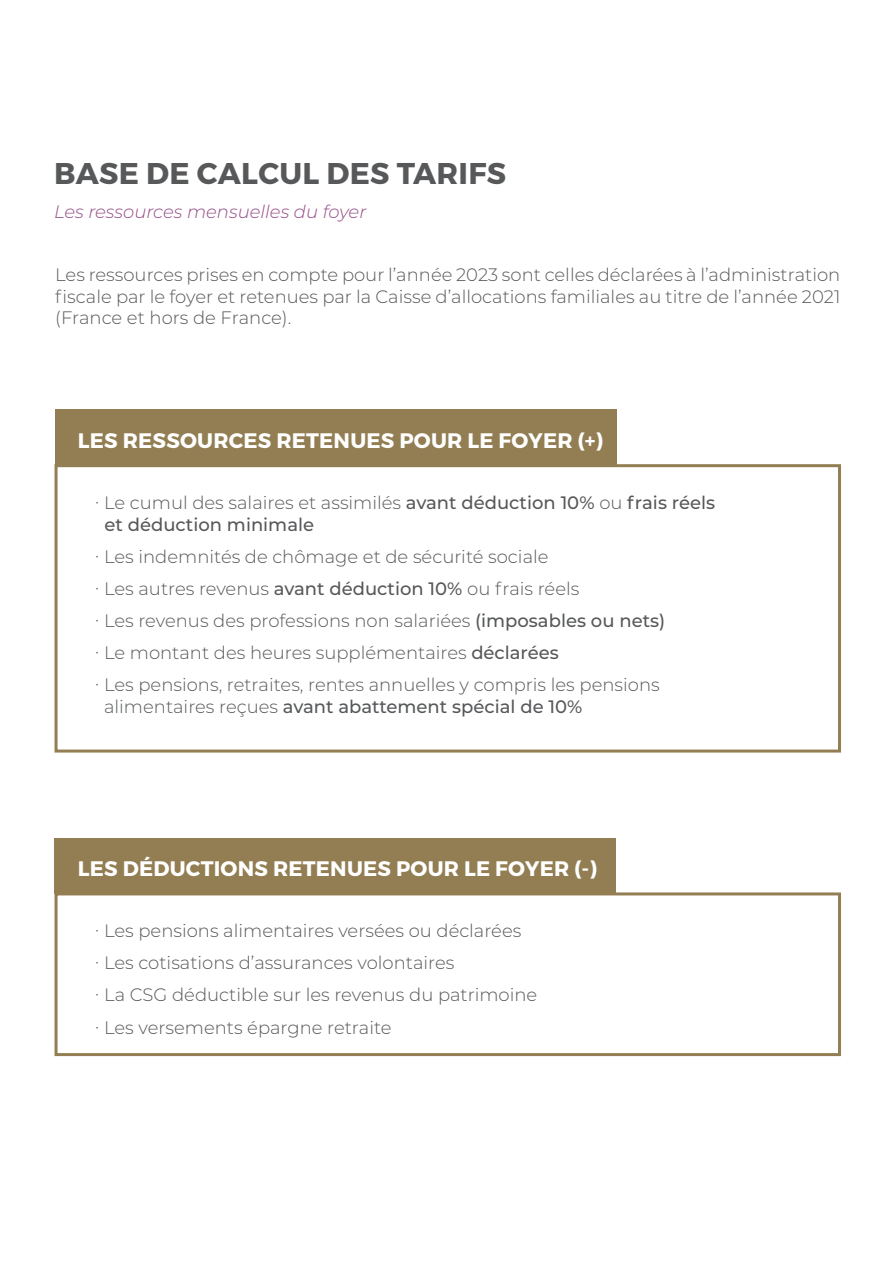
<style>
.page{position:relative;width:893px;height:1263px;background:#fff}
.page>*{position:absolute;margin:0;border:0;box-sizing:border-box;transform-origin:0 0}
.t1{font:700 30px "Montserrat";letter-spacing:.01em;color:#57585a}
.t2{font:700 21px "Montserrat";letter-spacing:.01em;color:#fff}
.paragraphe{font:300 18px/21.6px "Montserrat";color:#57585a;text-align:justify}
.paragraphe-2{font:500 18px "Montserrat";color:#57585a}
.t3{font:italic 300 18px "Montserrat";color:#954d87}
.s1{font-weight:500}
.s2{font-weight:300}
</style>
<div class="page">
<div style="left:55px;top:464px;width:786px;height:288px;border:3px solid #927e52"></div>
<div style="left:55px;top:409px;width:562px;height:56px;background:#927e52"></div>
<div style="left:55px;top:892px;width:786px;height:164px;border:3px solid #927e52"></div>
<div style="left:55px;top:838px;width:561px;height:55px;background:#927e52"></div>
<p class="t1" style="left:54px;top:154px;width:454px">BASE DE CALCUL DES TARIFS</p>
<p class="t3" style="left:54px;top:199px;width:314px">Les ressources mensuelles du foyer</p>
<p class="paragraphe" style="left:55px;top:263px;width:787px">Les ressources prises en compte pour l’année 2023 sont celles déclarées à l’administration fiscale par le foyer et retenues par la Caisse d’allocations familiales au titre de l’année 2021 (France et hors de France).</p>
<p class="t2" style="left:78px;top:427px;width:527px">LES RESSOURCES RETENUES POUR LE FOYER (+)</p>
<p class="paragraphe" style="left:95px;top:491px;width:622px">· Le cumul des salaires et assimilés <span class="s1">avant déduction 10%</span> ou <span class="s1">frais réels</span></p>
<p class="paragraphe-2" style="left:105px;top:512px;width:211px">et déduction minimale</p>
<p class="paragraphe" style="left:95px;top:545px;width:455px">· Les indemnités de chômage et de sécurité sociale</p>
<p class="paragraphe" style="left:95px;top:577px;width:486px">· Les autres revenus <span class="s1">avant déduction 10%</span> ou frais réels</p>
<p class="paragraphe" style="left:95px;top:609px;width:572px">· Les revenus des professions non salariées <span class="s1">(imposables ou nets)</span></p>
<p class="paragraphe" style="left:95px;top:641px;width:465px">· Le montant des heures supplémentaires <span class="s1">déclarées</span></p>
<p class="paragraphe" style="left:95px;top:673px;width:566px">· Les pensions, retraites, rentes annuelles y compris les pensions</p>
<p class="paragraphe-2" style="left:104px;top:694px;width:480px"><span class="s2">alimentaires reçues</span> avant abattement spécial de 10%</p>
<p class="t2" style="left:78px;top:856px;width:520px">LES DÉDUCTIONS RETENUES POUR LE FOYER (-)</p>
<p class="paragraphe" style="left:95px;top:919px;width:428px">· Les pensions alimentaires versées ou déclarées</p>
<p class="paragraphe" style="left:95px;top:951px;width:361px">· Les cotisations d’assurances volontaires</p>
<p class="paragraphe" style="left:95px;top:984px;width:444px">· La CSG déductible sur les revenus du patrimoine</p>
<p class="paragraphe" style="left:95px;top:1016px;width:298px">· Les versements épargne retraite</p>
</div>
